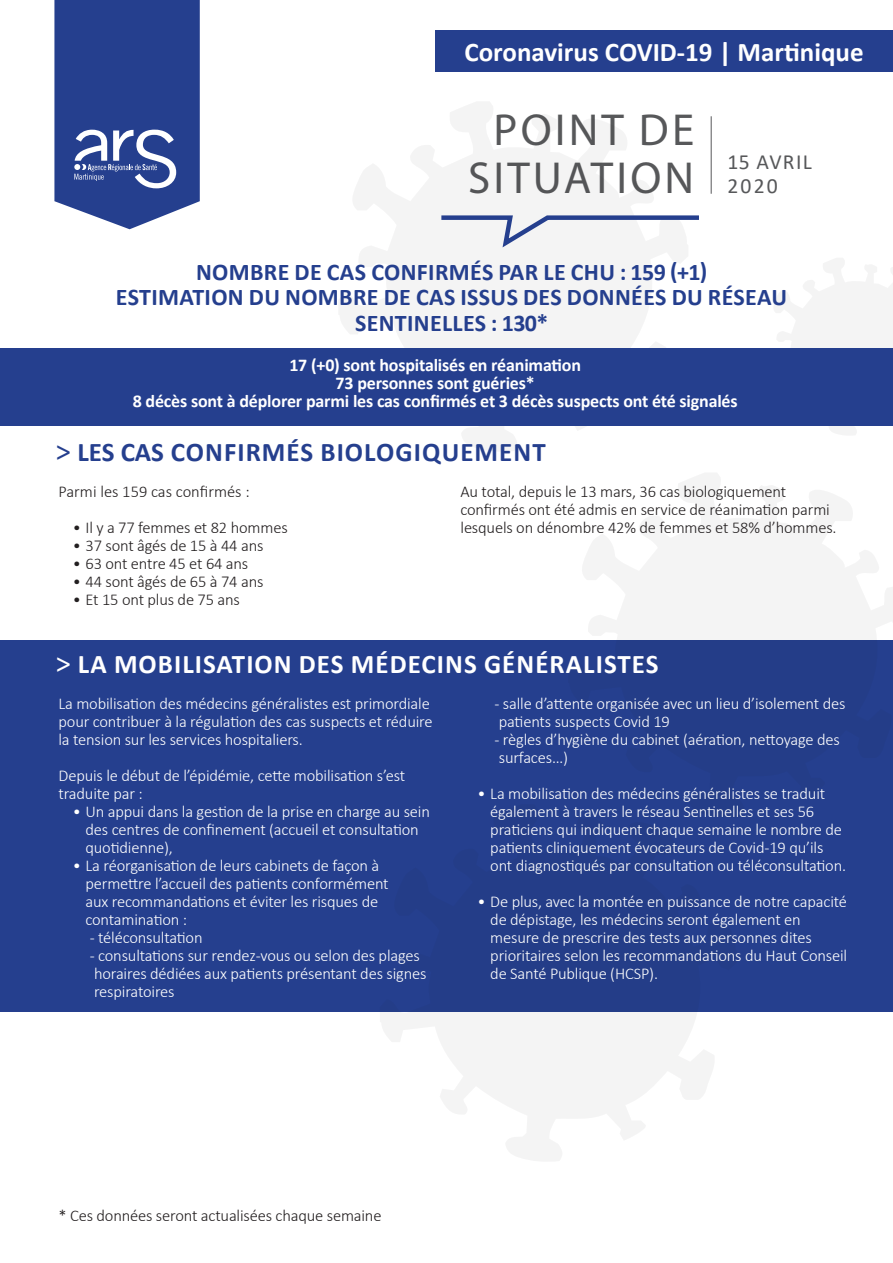
<style>
.page{position:relative;width:893px;height:1263px;background:#fff}
.page>*{position:absolute;margin:0;border:0;box-sizing:border-box;transform-origin:0 0}
.t1{font:45px "Myriad Pro";letter-spacing:.07em;color:#57585a}
.t2{font:700 27px "Calibri";letter-spacing:.03em;color:#fff}
.t3{font:700 27px "Calibri";color:#fff}
.t4{font:700 27px "Calibri";letter-spacing:.04em;color:#253f8e}
.t5{font:700 24px/25.5px "Calibri";letter-spacing:.015em;color:#253f8e;text-align:center}
.t6{font:21.6px "Calibri";letter-spacing:.065em;color:#57585a}
.t7{font:700 18px "Calibri";letter-spacing:-.01em;color:#fff}
.t8{font:300 16.5px/18px "Calibri";letter-spacing:-.01em;color:#fff}
.t9{font:300 16.5px/18px "Calibri";letter-spacing:-.01em;color:#231f20}
.s1{font-weight:400;font-size:30px}
</style>
<div class="page">
<svg style="left:54px;top:0;width:146px;height:229px"></svg>
<div style="left:0;top:640px;width:893px;height:371px;background:#253f8e"></div>
<hr style="left:711px;top:116px;width:1px;height:78px;background:#57585a">
<svg style="left:338px;top:102px;width:350px;height:349px;fill:#f4f4f4"></svg>
<svg style="left:766px;top:258px;width:127px;height:177px"></svg>
<svg style="left:582px;top:473px;width:311px;height:167px;fill:#f4f4f4"></svg>
<svg style="left:380px;top:1011px;width:357px;height:150px;fill:#f4f4f4"></svg>
<svg style="left:437px;top:213px;width:262px;height:39px"></svg>
<div style="left:435px;top:30px;width:458px;height:42px;background:#253f8e"></div>
<div style="left:0;top:348px;width:893px;height:77px;background:#253f8e"></div>
<p class="t3" style="left:464px;top:33px;width:401px">Coronavirus COVID-19 | Martinique</p>
<p class="t1" style="left:494px;top:102px;width:202px">POINT DE</p>
<p class="t1" style="left:468px;top:150px;width:227px">SITUATION</p>
<p class="t6" style="left:727px;top:146px;width:86px">15 AVRIL</p>
<p class="t6" style="left:727px;top:170px;width:52px">2020</p>
<p class="t5" style="left:196px;top:259px;width:513px">NOMBRE DE CAS CONFIRMÉS PAR LE CHU : 159 (+1)</p>
<p class="t5" style="left:116px;top:284px;width:673px">ESTIMATION DU NOMBRE DE CAS ISSUS DES DONNÉES DU RÉSEAU<br>SENTINELLES : 130*</p>
<p class="t7" style="left:289px;top:352px;width:293px">17 (+0) sont hospitalisés en réanimation</p>
<p class="t7" style="left:336px;top:370px;width:201px">73 personnes sont guéries*</p>
<p class="t7" style="left:133px;top:388px;width:606px">8 décès sont à déplorer parmi les cas confirmés et 3 décès suspects ont été signalés</p>
<p class="t4" style="left:56px;top:433px;width:491px"><span class="s1">&gt;</span> LES CAS CONFIRMÉS BIOLOGIQUEMENT</p>
<p class="t9" style="left:58px;top:483px;width:193px">Parmi les 159 cas confirmés :</p>
<p class="t9" style="left:73px;top:519px;width:216px">• Il y a 77 femmes et 82 hommes</p>
<p class="t9" style="left:73px;top:537px;width:192px">• 37 sont âgés de 15 à 44 ans</p>
<p class="t9" style="left:73px;top:555px;width:177px">• 63 ont entre 45 et 64 ans</p>
<p class="t9" style="left:73px;top:573px;width:192px">• 44 sont âgés de 65 à 74 ans</p>
<p class="t9" style="left:73px;top:591px;width:169px">• Et 15 ont plus de 75 ans</p>
<p class="t9" style="left:460px;top:483px;width:378px">Au total, depuis le 13 mars, 36 cas biologiquement confirmés ont été admis en service de réanimation parmi lesquels on dénombre 42% de femmes et 58% d’hommes.</p>
<p class="t2" style="left:56px;top:645px;width:604px"><span class="s1">&gt;</span> LA MOBILISATION DES MÉDECINS GÉNÉRALISTES</p>
<p class="t8" style="left:58px;top:694px;width:376px">La mobilisation des médecins généralistes est primordiale pour contribuer à la régulation des cas suspects et réduire la tension sur les services hospitaliers.</p>
<p class="t8" style="left:58px;top:766px;width:348px">Depuis le début de l’épidémie, cette mobilisation s’est traduite par :</p>
<p class="t8" style="left:85px;top:802px;width:346px;text-indent:-13px">• Un appui dans la gestion de la prise en charge au sein des centres de confinement (accueil et consultation quotidienne),</p>
<p class="t8" style="left:85px;top:856px;width:305px;text-indent:-13px">• La réorganisation de leurs cabinets de façon à permettre l’accueil des patients conformément aux recommandations et éviter les risques de contamination :</p>
<p class="t8" style="left:90px;top:928px;width:114px">- téléconsultation</p>
<p class="t8" style="left:90px;top:946px;width:338px">- consultations sur rendez-vous ou selon des plages horaires dédiées aux patients présentant des signes respiratoires</p>
<p class="t8" style="left:494px;top:694px;width:352px">- salle d’attente organisée avec un lieu d’isolement des patients suspects Covid 19</p>
<p class="t8" style="left:494px;top:730px;width:347px">- règles d’hygiène du cabinet (aération, nettoyage des surfaces…)</p>
<p class="t8" style="left:490px;top:784px;width:357px;text-indent:-13px">• La mobilisation des médecins généralistes se traduit également à travers le réseau Sentinelles et ses 56 praticiens qui indiquent chaque semaine le nombre de patients cliniquement évocateurs de Covid-19 qu’ils ont diagnostiqués par consultation ou téléconsultation.</p>
<p class="t8" style="left:490px;top:892px;width:358px;text-indent:-13px">• De plus, avec la montée en puissance de notre capacité de dépistage, les médecins seront également en mesure de prescrire des tests aux personnes dites prioritaires selon les recommandations du Haut Conseil de Santé Publique (HCSP).</p>
<p class="t9" style="left:58px;top:1207px;width:325px">* Ces données seront actualisées chaque semaine</p>
</div>
